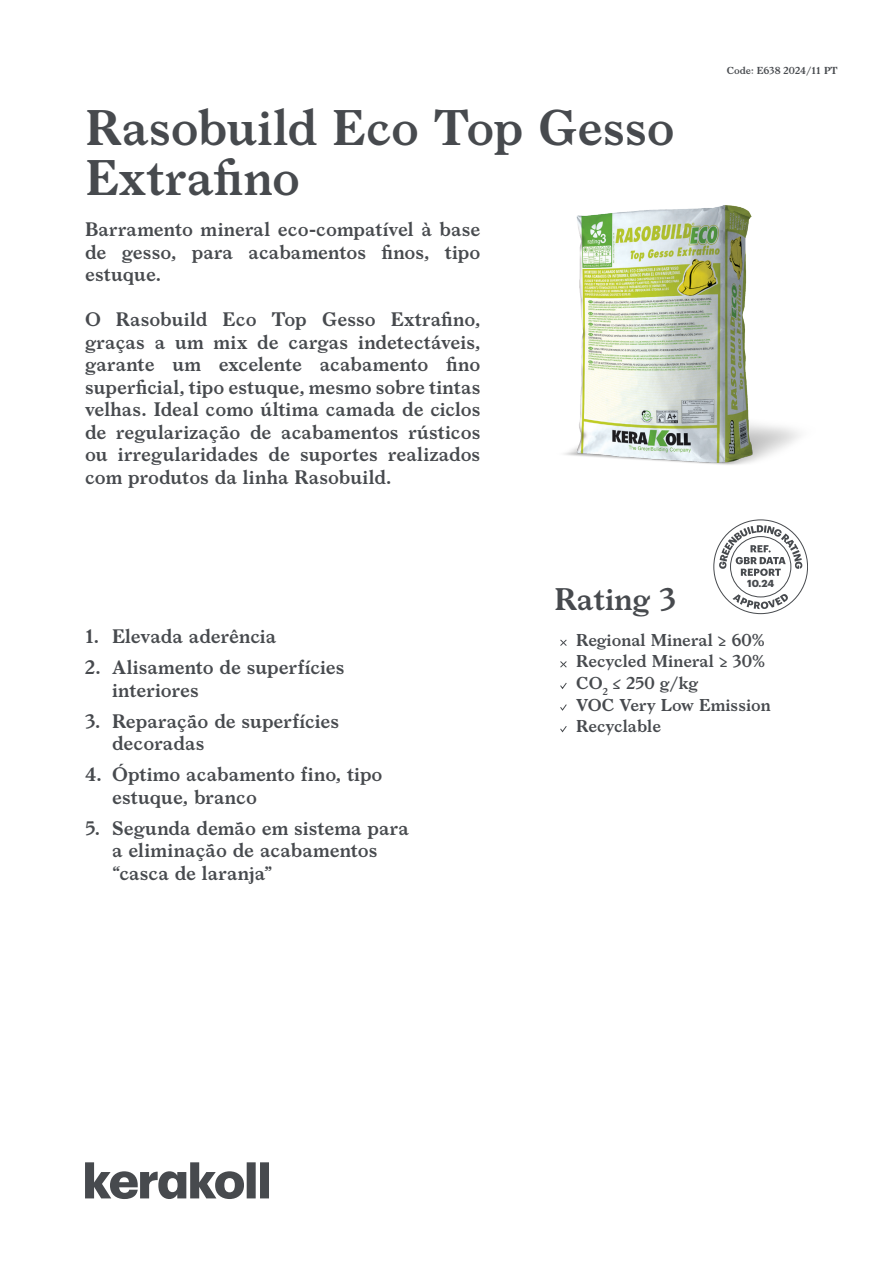
<style>
.page{position:relative;width:893px;height:1263px;background:#fff}
.page>*{position:absolute;margin:0;border:0;box-sizing:border-box;transform-origin:0 0}
.t1{font:600 48px/49.5px "Larish Neue";color:#474a4e}
.t2{font:600 30px "Larish Neue";color:#474a4e}
.t3{font:600 18.75px/22.5px "Larish Neue";color:#474a4e}
.t4{font:600 16.5px/21.6px "Larish Neue";color:#474a4e}
.t5{font:700 10.05px "Graphik";color:#474a4e}
.t6{font:600 9.75px "Larish Neue";color:#474a4e}
</style>
<div class="page">
<svg style="left:713px;top:519px;width:95px;height:95px"></svg>
<svg style="left:85px;top:1162px;width:184px;height:37px"></svg>
<svg style="left:560px;top:639px;width:7px;height:7px"></svg>
<svg style="left:560px;top:661px;width:7px;height:7px"></svg>
<svg style="left:560px;top:683px;width:7px;height:6px"></svg>
<svg style="left:560px;top:704px;width:7px;height:7px"></svg>
<svg style="left:560px;top:726px;width:7px;height:7px"></svg>
<img style="left:564px;top:205px;width:236px;height:260px">
<h1 class="t1" style="left:85px;top:100px;width:591px">Rasobuild Eco Top Gesso<br>Extrafino</h1>
<p class="t3" style="left:85px;top:217px;width:397px;text-align:justify">Barramento mineral eco-compatível à base de gesso, para acabamentos finos, tipo estuque.</p>
<p class="t3" style="left:85px;top:307px;width:397px;text-align:justify">O Rasobuild Eco Top Gesso Extrafino, graças a um mix de cargas indetectáveis, garante um excelente acabamento fino superficial, tipo estuque, mesmo sobre tintas velhas. Ideal como última camada de ciclos de regularização de acabamentos rústicos ou irregularidades de suportes realizados com produtos da linha Rasobuild.</p>
<p class="t6" style="left:727px;top:63px;width:112px">Code: E638 2024/11 PT</p>
<p class="t3" style="left:85px;top:624px;width:193px">1. Elevada aderência</p>
<p class="t3" style="left:112px;top:655px;width:234px;text-indent:-27px">2. Alisamento de superfícies interiores</p>
<p class="t3" style="left:112px;top:708px;width:229px;text-indent:-27px">3. Reparação de superfícies decoradas</p>
<p class="t3" style="left:112px;top:762px;width:272px;text-indent:-27px">4. Óptimo acabamento fino, tipo estuque, branco</p>
<p class="t3" style="left:112px;top:815px;width:298px;text-indent:-27px">5. Segunda demão em sistema para a eliminação de acabamentos “casca de laranja”</p>
<p class="t5" style="left:747px;top:575px;width:29px">10.24</p>
<h2 class="t2" style="left:554px;top:576px;width:123px">Rating 3</h2>
<p class="t4" style="left:576px;top:628px;width:196px">Regional Mineral ≥ 60%<br>Recycled Mineral ≥ 30%<br>CO<sub>2</sub> ≤ 250 g/kg<br>VOC Very Low Emission<br>Recyclable</p>
</div>
